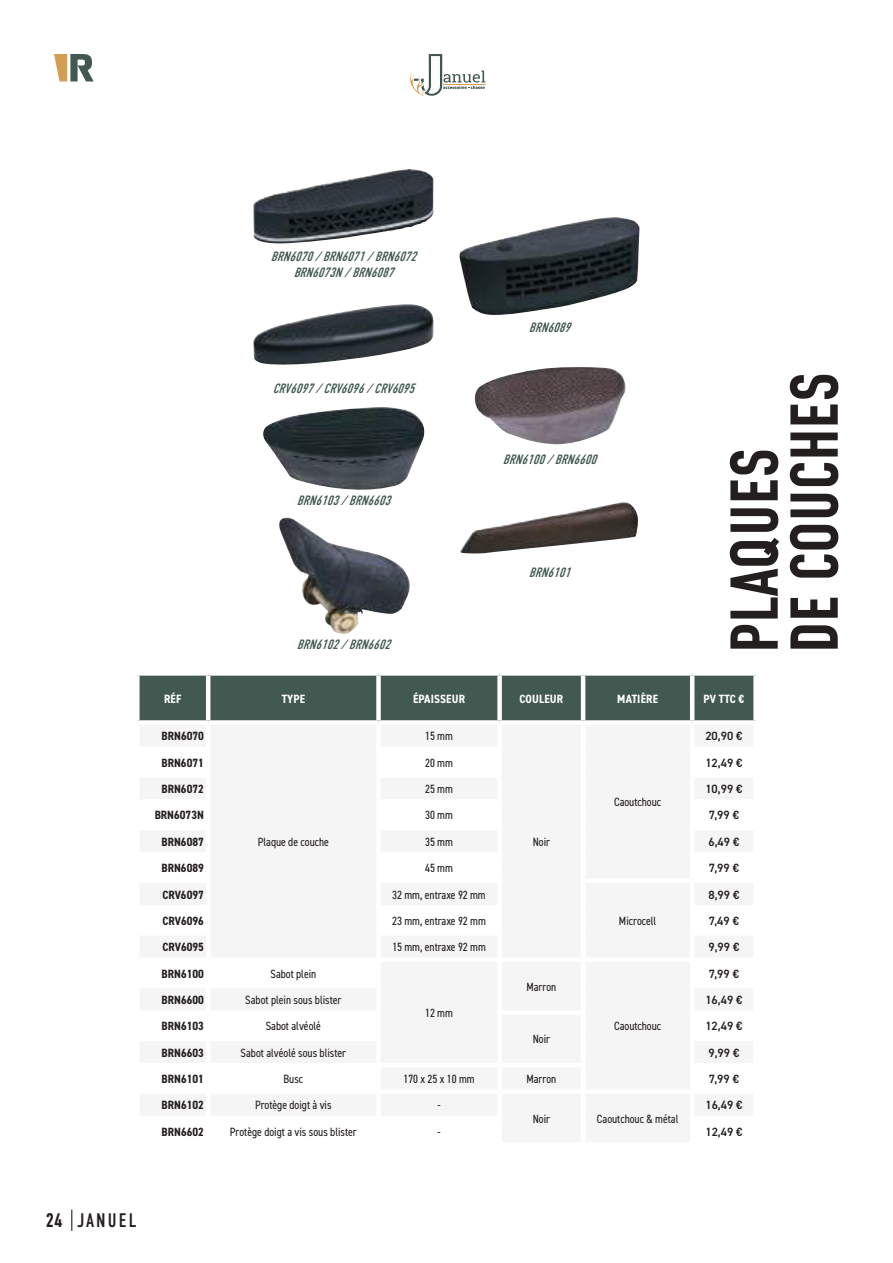
<style>
.page{position:relative;width:893px;height:1263px;background:#fff}
.page>*{position:absolute;margin:0;border:0;box-sizing:border-box;transform-origin:0 0}
.t1{font:67.5px/60px "DIN Condensed VF";letter-spacing:.01em;color:#241f1f}
.t2{font:19.5px "DIN Condensed VF";letter-spacing:.11em;color:#241f1f}
.t3{font:italic 13.5px/16.2px "DIN Condensed";color:#415950;text-align:center}
.t4{font:condensed 12px "DIN2014";color:#241f1f}
.t5{font:700 condensed 12px "DIN2014";color:#241f1f}
.t6{font:600 12px "DIN2014";color:#241f1f}
.t7{font:700 condensed 12px "DIN2014";letter-spacing:.01em;color:#fff}
</style>
<div class="page">
<div style="left:140px;top:676px;width:613px;height:44px;background:#415950"></div>
<hr style="left:206px;top:676px;width:4px;height:44px;background:#fff">
<div style="left:376px;top:676px;width:5px;height:44px;background:#fff"></div>
<div style="left:497px;top:676px;width:5px;height:44px;background:#fff"></div>
<hr style="left:581px;top:676px;width:4px;height:44px;background:#fff">
<hr style="left:690px;top:676px;width:4px;height:44px;background:#fff">
<svg style="left:71px;top:1209px;width:1px;height:22px"></svg>
<img style="left:306px;top:169px;width:104px;height:19px">
<img style="left:459px;top:217px;width:180px;height:98px">
<img style="left:253px;top:304px;width:181px;height:61px">
<img style="left:263px;top:407px;width:162px;height:83px">
<img style="left:279px;top:518px;width:131px;height:116px">
<img style="left:474px;top:367px;width:152px;height:77px">
<img style="left:460px;top:502px;width:179px;height:52px">
<svg style="left:54px;top:54px;width:40px;height:27px"></svg>
<svg style="left:409px;top:54px;width:76px;height:42px"></svg>
<p class="t3" style="left:271px;top:248px;width:152px">BRN6070/BRN6071/BRN6072<br>BRN6073N/BRN6087</p>
<p class="t3" style="left:273px;top:380px;width:148px">CRV6097/CRV6096/CRV6095</p>
<p class="t3" style="left:297px;top:493px;width:100px">BRN6103/BRN6603</p>
<p class="t3" style="left:297px;top:636px;width:100px">BRN6102/BRN6602</p>
<p class="t3" style="left:529px;top:320px;width:48px">BRN6089</p>
<p class="t3" style="left:503px;top:452px;width:100px">BRN6100/BRN6600</p>
<p class="t3" style="left:529px;top:564px;width:48px">BRN6101</p>
<h1 class="t1" style="left:726px;top:652px;width:281px;rotate:-90deg">PLAQUES<br>DE COUCHES</h1>
<p class="t7" style="left:164px;top:690px;width:19px">RÉF</p>
<p class="t7" style="left:282px;top:690px;width:25px">TYPE</p>
<p class="t7" style="left:413px;top:690px;width:53px">ÉPAISSEUR</p>
<p class="t7" style="left:520px;top:690px;width:45px">COULEUR</p>
<p class="t7" style="left:617px;top:690px;width:42px">MATIÈRE</p>
<p class="t7" style="left:704px;top:690px;width:42px">PV TTC €</p>
<p class="t5" style="left:162px;top:728px;width:44px">BRN6070</p>
<p class="t6" style="left:705px;top:728px;width:39px">20,90 €</p>
<p class="t4" style="left:425px;top:728px;width:29px">15 mm</p>
<p class="t5" style="left:162px;top:755px;width:44px">BRN6071</p>
<p class="t4" style="left:425px;top:755px;width:29px">20 mm</p>
<p class="t6" style="left:705px;top:755px;width:39px">12,49 €</p>
<p class="t5" style="left:162px;top:781px;width:44px">BRN6072</p>
<p class="t4" style="left:425px;top:781px;width:29px">25 mm</p>
<p class="t6" style="left:705px;top:781px;width:39px">10,99 €</p>
<p class="t5" style="left:155px;top:807px;width:51px">BRN6073N</p>
<p class="t4" style="left:425px;top:807px;width:29px">30 mm</p>
<p class="t6" style="left:709px;top:807px;width:32px">7,99 €</p>
<p class="t5" style="left:162px;top:834px;width:44px">BRN6087</p>
<p class="t4" style="left:425px;top:834px;width:29px">35 mm</p>
<p class="t6" style="left:708px;top:834px;width:32px">6,49 €</p>
<p class="t5" style="left:162px;top:860px;width:44px">BRN6089</p>
<p class="t4" style="left:425px;top:860px;width:29px">45 mm</p>
<p class="t6" style="left:709px;top:860px;width:32px">7,99 €</p>
<p class="t5" style="left:162px;top:886px;width:43px">CRV6097</p>
<p class="t4" style="left:392px;top:886px;width:95px">32 mm, entraxe 92 mm</p>
<p class="t4" style="left:619px;top:913px;width:39px">Microcell</p>
<p class="t4" style="left:614px;top:794px;width:49px">Caoutchouc</p>
<p class="t4" style="left:258px;top:834px;width:73px">Plaque de couche</p>
<p class="t4" style="left:533px;top:834px;width:19px">Noir</p>
<p class="t6" style="left:708px;top:886px;width:32px">8,99 €</p>
<p class="t5" style="left:162px;top:913px;width:43px">CRV6096</p>
<p class="t4" style="left:392px;top:913px;width:95px">23 mm, entraxe 92 mm</p>
<p class="t6" style="left:709px;top:913px;width:32px">7,49 €</p>
<p class="t5" style="left:162px;top:939px;width:43px">CRV6095</p>
<p class="t4" style="left:392px;top:939px;width:95px">15 mm, entraxe 92 mm</p>
<p class="t6" style="left:708px;top:939px;width:32px">9,99 €</p>
<p class="t5" style="left:162px;top:965px;width:44px">BRN6100</p>
<p class="t4" style="left:270px;top:965px;width:47px">Sabot plein</p>
<p class="t4" style="left:425px;top:1005px;width:29px">12 mm</p>
<p class="t6" style="left:709px;top:965px;width:32px">7,99 €</p>
<p class="t4" style="left:526px;top:979px;width:31px">Marron</p>
<p class="t5" style="left:162px;top:992px;width:44px">BRN6600</p>
<p class="t4" style="left:245px;top:992px;width:98px">Sabot plein sous blister</p>
<p class="t6" style="left:705px;top:992px;width:39px">16,49 €</p>
<p class="t5" style="left:162px;top:1018px;width:44px">BRN6103</p>
<p class="t4" style="left:266px;top:1018px;width:57px">Sabot alvéolé</p>
<p class="t4" style="left:533px;top:1031px;width:19px">Noir</p>
<p class="t6" style="left:705px;top:1018px;width:39px">12,49 €</p>
<p class="t4" style="left:614px;top:1018px;width:49px">Caoutchouc</p>
<p class="t5" style="left:162px;top:1044px;width:44px">BRN6603</p>
<p class="t4" style="left:241px;top:1044px;width:107px">Sabot alvéolé sous blister</p>
<p class="t6" style="left:708px;top:1044px;width:32px">9,99 €</p>
<p class="t5" style="left:162px;top:1071px;width:44px">BRN6101</p>
<p class="t4" style="left:283px;top:1071px;width:21px">Busc</p>
<p class="t4" style="left:403px;top:1071px;width:73px">170 x 25 x 10 mm</p>
<p class="t4" style="left:526px;top:1071px;width:31px">Marron</p>
<p class="t6" style="left:709px;top:1071px;width:32px">7,99 €</p>
<p class="t5" style="left:162px;top:1097px;width:44px">BRN6102</p>
<p class="t4" style="left:255px;top:1097px;width:78px">Protège doigt à vis</p>
<p class="t4" style="left:438px;top:1097px;width:5px">-</p>
<p class="t4" style="left:533px;top:1110px;width:19px">Noir</p>
<p class="t4" style="left:597px;top:1110px;width:83px">Caoutchouc &amp; métal</p>
<p class="t6" style="left:705px;top:1097px;width:39px">16,49 €</p>
<p class="t5" style="left:162px;top:1123px;width:44px">BRN6602</p>
<p class="t4" style="left:230px;top:1123px;width:128px">Protège doigt a vis sous blister</p>
<p class="t4" style="left:438px;top:1123px;width:5px">-</p>
<p class="t6" style="left:705px;top:1123px;width:39px">12,49 €</p>
<h2 class="t2" style="left:46px;top:1209px;width:92px">24 JANUEL</h2>
</div>
